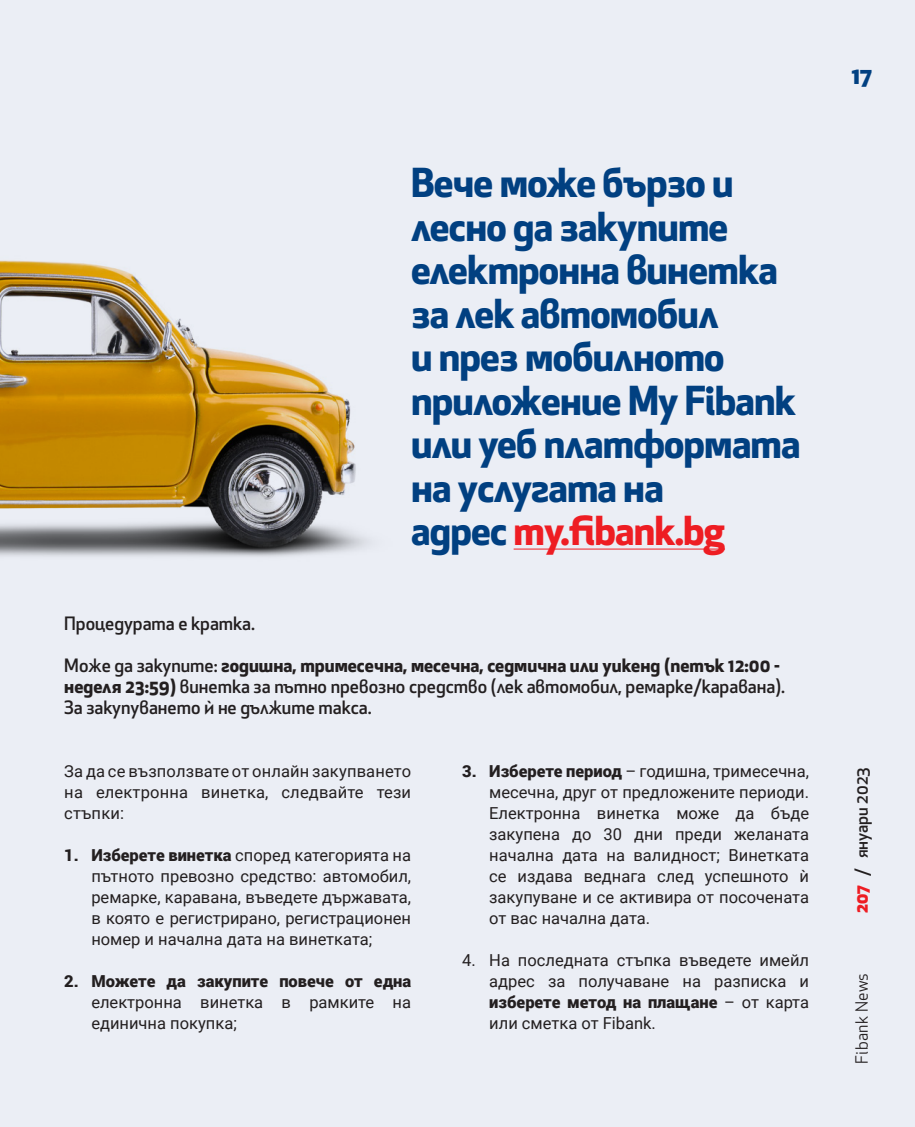
<style>
.page{position:relative;width:915px;height:1127px;background:#fff}
.page>*{position:absolute;margin:0;border:0;box-sizing:border-box;transform-origin:0 0}
.t1{font:700 39px/43.5px "Apex Bg";letter-spacing:-.02em;color:#014081}
.t2{font:800 22.5px "Apex Bg";color:#014081}
.Leading{font:500 18px/21px "Apex Bg";color:#231f20}
.Body{font:16.5px/21px "Roboto";color:#231f20;text-align:justify}
.t3{font:500 16.5px "Apex Bg";color:#231f20}
.t4{font:16.5px "Apex Bg";letter-spacing:.02em;color:#231f20}
.s1{color:#ee1d23}
.s2{font-weight:700}
.s3{font-family:"Trebuchet MS";font-weight:700}
.s4{font-weight:900}
.s5{font-weight:800;color:#ee1d23}
</style>
<div class="page">
<div style="left:0;top:0;width:914px;height:1127px;background:#ebeef5"></div>
<img style="left:0;top:260px;width:369px;height:297px">
<hr style="left:513px;top:548px;width:211px;height:1px;background:#ee1d23">
<p class="t1" style="left:411px;top:159px;width:391px">Вече може бързо и лесно да закупите електронна винетка за лек автомобил<br>и през мобилното приложение My Fibank или уеб платформата на услугата на<br>адрес <span class="s1">my.fibank.bg</span></p>
<p class="Leading" style="left:64px;top:613px;width:192px">Процедурата е кратка.</p>
<p class="Leading" style="left:64px;top:655px;width:722px">Може да закупите: <span class="s2">годишна, тримесечна, месечна, седмична или уикенд (петък 12:00 - неделя 23:59)</span> винетка за пътно превозно средство (лек автомобил, ремарке/каравана).<br>За закупуването <span class="s3">ѝ</span> не дължите такса.</p>
<p class="Body" style="left:64px;top:760px;width:348px">За да се възползвате от онлайн закупването на електронна винетка, следвайте тези стъпки:</p>
<p class="Body" style="left:91px;top:844px;width:321px;text-indent:-27px"><span class="s4">1. Изберете винетка</span> според категорията на пътното превозно средство: автомобил, ремарке, каравана, въведете държавата, в която е регистрирано, регистрационен номер и начална дата на винетката;</p>
<p class="Body" style="left:91px;top:970px;width:321px;text-indent:-27px"><span class="s4">2. Можете да закупите повече от една </span>електронна винетка в рамките на единична покупка;</p>
<p class="Body" style="left:489px;top:760px;width:321px;text-indent:-27px"><span class="s4">3. Изберете период</span> – годишна, тримесечна, месечна, друг от предложените периоди.<br>Електронна винетка може да бъде закупена до 30 дни преди желаната начална дата на валидност; Винетката се издава веднага след успешното ѝ закупуване и се активира от посочената от вас начална дата.</p>
<p class="Body" style="left:489px;top:949px;width:321px;text-indent:-27px">4. На последната стъпка въведете имейл адрес за получаване на разписка и <span class="s4">изберете метод на плащане</span> – от карта или сметка от Fibank.</p>
<h2 class="t2" style="left:851px;top:60px;width:22px">17</h2>
<p class="t3" style="left:850px;top:913px;width:147px;rotate:-90deg"><span class="s5">207</span> / януари 2023</p>
<p class="t4" style="left:851px;top:1064px;width:93px;rotate:-90deg">Fibank News</p>
</div>
